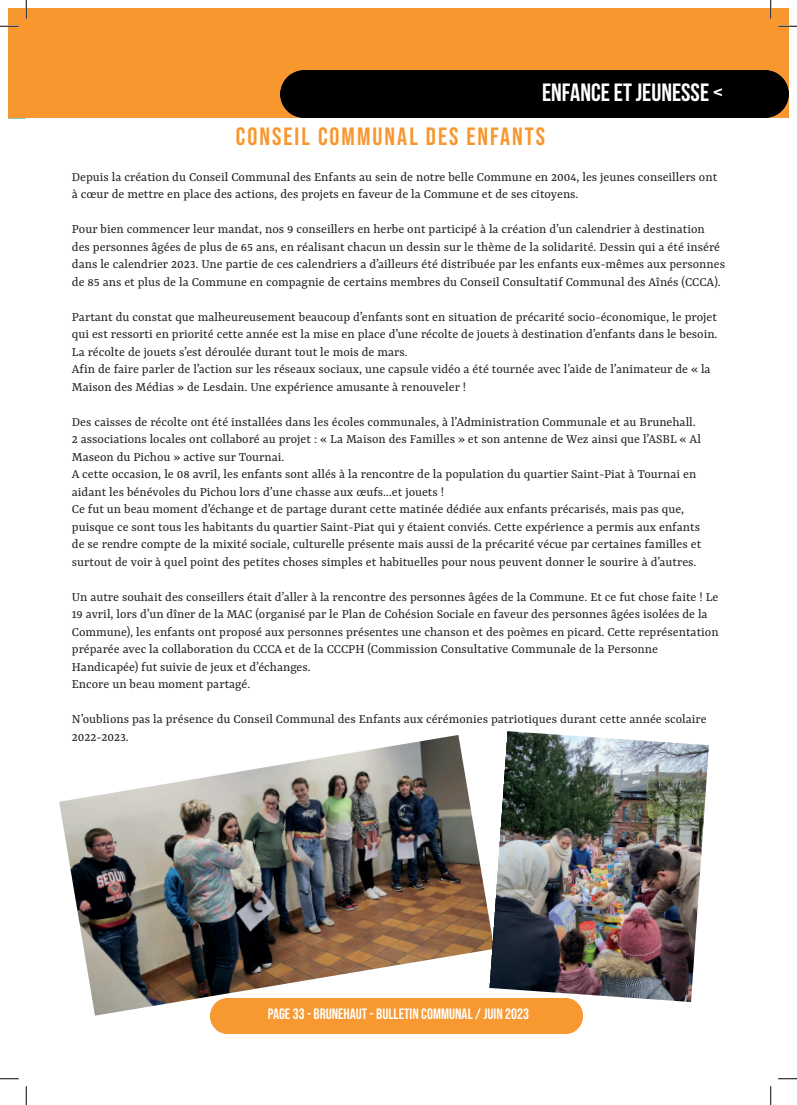
<style>
.page{position:relative;width:797px;height:1105px;background:#fff}
.page>*{position:absolute;margin:0;border:0;box-sizing:border-box;transform-origin:0 0}
.t1{font:25px "Bebas Neue";letter-spacing:.08em;color:#f7972e}
.t2{font:700 25px "Bebas Neue";color:#fff}
.t3{font:15px "Bebas Neue";color:#fff}
.t4{font:13.75px/17.5px "Yrsa";color:#231f20}
</style>
<div class="page">
<div style="left:9px;top:9px;width:17px;height:110px;background:#83cdb5"></div>
<div style="left:9px;top:9px;width:18px;height:109px;background:#f7972e"></div>
<div style="left:27px;top:9px;width:761px;height:109px;background:#f7972e"></div>
<div style="left:281px;top:71px;width:507px;height:47px;background:#000001"></div>
<div style="left:210px;top:1002px;width:372px;height:31px;background:#f79830"></div>
<img style="left:59px;top:735px;width:435px;height:281px">
<img style="left:489px;top:731px;width:220px;height:271px">
<svg style="left:0;top:25px;width:19px;height:2px"></svg>
<svg style="left:778px;top:25px;width:19px;height:2px"></svg>
<svg style="left:0;top:1078px;width:19px;height:1px"></svg>
<svg style="left:778px;top:1078px;width:19px;height:1px"></svg>
<svg style="left:25px;top:0;width:2px;height:19px"></svg>
<svg style="left:25px;top:1086px;width:2px;height:19px"></svg>
<svg style="left:770px;top:0;width:1px;height:19px"></svg>
<svg style="left:770px;top:1086px;width:1px;height:19px"></svg>
<h1 class="t2" style="left:542px;top:79px;width:182px">ENFANCE ET JEUNESSE &lt;</h1>
<h1 class="t1" style="left:236px;top:123px;width:311px">CONSEIL COMMUNAL DES ENFANTS</h1>
<p class="t4" style="left:72px;top:168px;width:647px">Depuis la création du Conseil Communal des Enfants au sein de notre belle Commune en 2004, les jeunes conseillers ont à cœur de mettre en place des actions, des projets en faveur de la Commune et de ses citoyens.</p>
<p class="t4" style="left:72px;top:221px;width:654px">Pour bien commencer leur mandat, nos 9 conseillers en herbe ont participé à la création d’un calendrier à destination des personnes âgées de plus de 65 ans, en réalisant chacun un dessin sur le thème de la solidarité. Dessin qui a été inséré dans le calendrier 2023. Une partie de ces calendriers a d’ailleurs été distribuée par les enfants eux-mêmes aux personnes de 85 ans et plus de la Commune en compagnie de certains membres du Conseil Consultatif Communal des Aînés (CCCA).</p>
<p class="t4" style="left:72px;top:308px;width:647px">Partant du constat que malheureusement beaucoup d’enfants sont en situation de précarité socio-économique, le projet qui est ressorti en priorité cette année est la mise en place d’une récolte de jouets à destination d’enfants dans le besoin.<br>La récolte de jouets s’est déroulée durant tout le mois de mars.<br>Afin de faire parler de l’action sur les réseaux sociaux, une capsule vidéo a été tournée avec l’aide de l’animateur de « la Maison des Médias » de Lesdain. Une expérience amusante à renouveler !</p>
<p class="t4" style="left:72px;top:413px;width:631px">Des caisses de récolte ont été installées dans les écoles communales, à l’Administration Communale et au Brunehall.<br>2 associations locales ont collaboré au projet : « La Maison des Familles » et son antenne de Wez ainsi que l’ASBL « Al Maseon du Pichou » active sur Tournai.<br>A cette occasion, le 08 avril, les enfants sont allés à la rencontre de la population du quartier Saint-Piat à Tournai en aidant les bénévoles du Pichou lors d’une chasse aux œufs…et jouets !<br>Ce fut un beau moment d’échange et de partage durant cette matinée dédiée aux enfants précarisés, mais pas que, puisque ce sont tous les habitants du quartier Saint-Piat qui y étaient conviés. Cette expérience a permis aux enfants de se rendre compte de la mixité sociale, culturelle présente mais aussi de la précarité vécue par certaines familles et surtout de voir à quel point des petites choses simples et habituelles pour nous peuvent donner le sourire à d’autres.</p>
<p class="t4" style="left:72px;top:588px;width:648px">Un autre souhait des conseillers était d’aller à la rencontre des personnes âgées de la Commune. Et ce fut chose faite ! Le 19 avril, lors d’un dîner de la MAC (organisé par le Plan de Cohésion Sociale en faveur des personnes âgées isolées de la Commune), les enfants ont proposé aux personnes présentes une chanson et des poèmes en picard. Cette représentation préparée avec la collaboration du CCCA et de la CCCPH (Commission Consultative Communale de la Personne Handicapée) fut suivie de jeux et d’échanges.<br>Encore un beau moment partagé.</p>
<p class="t4" style="left:72px;top:711px;width:636px">N’oublions pas la présence du Conseil Communal des Enfants aux cérémonies patriotiques durant cette année scolaire<br>2022-2023.</p>
<p class="t3" style="left:268px;top:1005px;width:263px">PAGE 33 - BRUNEHAUT - BULLETIN COMMUNAL / JUIN 2023</p>
</div>
